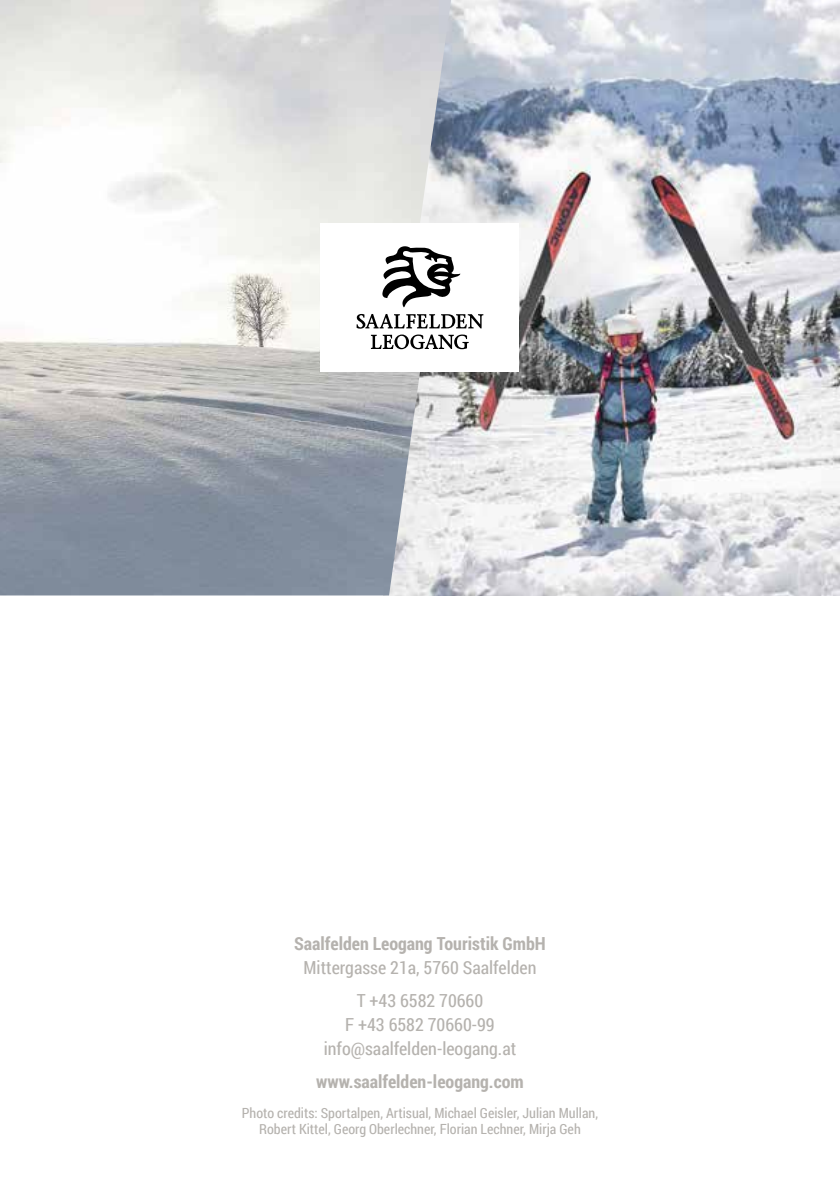
<style>
.page{position:relative;width:840px;height:1191px;background:#fff}
.page>*{position:absolute;margin:0;border:0;box-sizing:border-box;transform-origin:0 0}
.t1{font:18px/33px "Roboto Condensed";color:#b5b2ae;text-align:center}
.t2{font:700 18px "Roboto Condensed";color:#b5b2ae}
.t3{font:14px/16px "Roboto Condensed";color:#b5b2ae;text-align:center}
</style>
<div class="page">
<img style="left:451px;top:0;width:388px;height:595px">
<img style="left:0;top:0;width:451px;height:595px">
<div style="left:320px;top:223px;width:199px;height:149px;background:#fff"></div>
<svg style="left:356px;top:246px;width:127px;height:103px"></svg>
<p class="t2" style="left:294px;top:931px;width:253px">Saalfelden Leogang Touristik GmbH</p>
<p class="t1" style="left:303px;top:950px;width:234px">Mittergasse 21a, 5760 Saalfelden<br>T +43 6582 70660</p>
<p class="t1" style="left:323px;top:1012px;width:194px;line-height:24px">F +43 6582 70660-99 info@saalfelden-leogang.at</p>
<p class="t2" style="left:316px;top:1069px;width:209px">www.saalfelden-leogang.com</p>
<p class="t3" style="left:242px;top:1104px;width:357px">Photo credits: Sportalpen, Artisual, Michael Geisler, Julian Mullan,<br>Robert Kittel, Georg Oberlechner, Florian Lechner, Mirja Geh</p>
</div>
